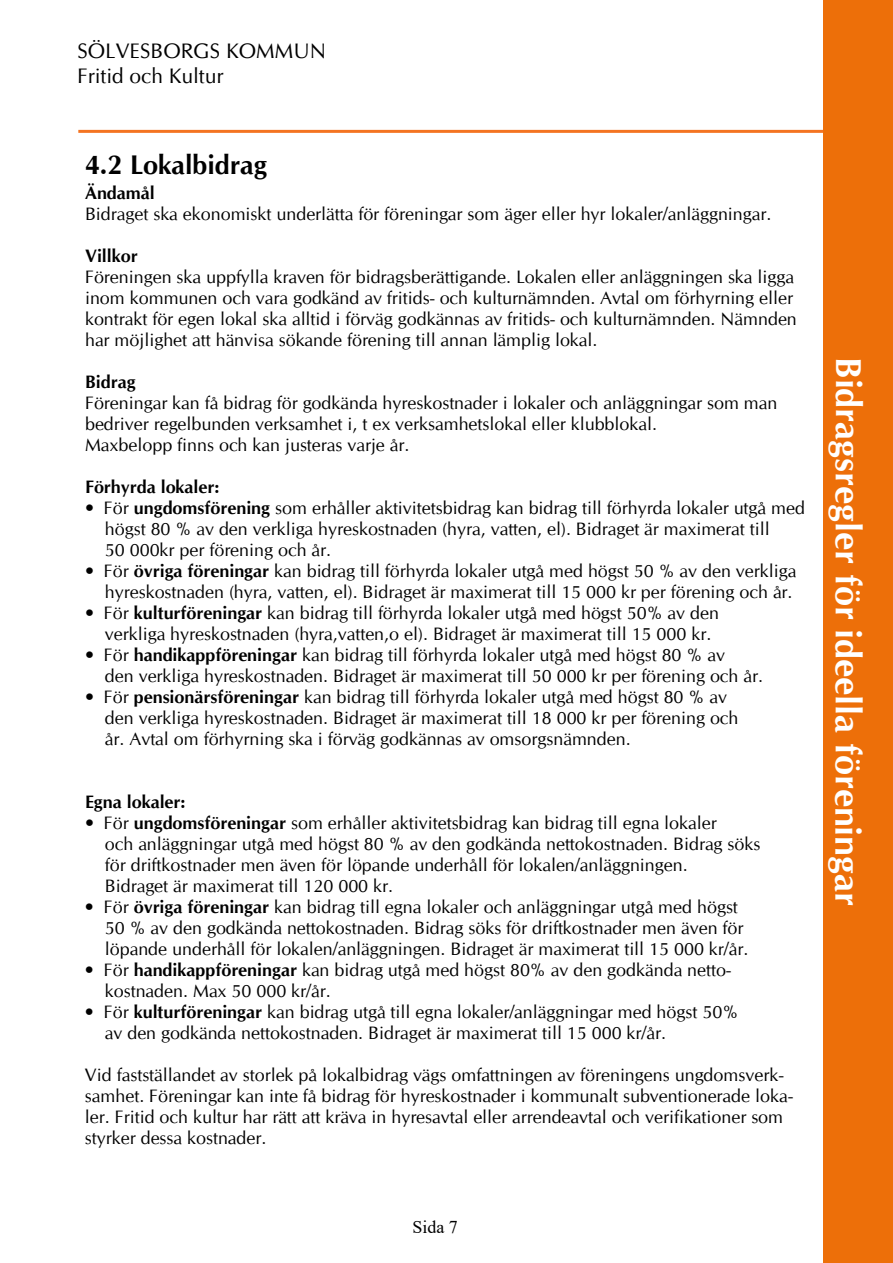
<style>
.page{position:relative;width:893px;height:1263px;background:#fff}
.page>*{position:absolute;margin:0;border:0;box-sizing:border-box;transform-origin:0 0}
.t1{font:700 36px "CG Omega";color:#fff}
.t2{font:700 27px "CG Omega";color:#000}
.t3{font:21px/25.2px "CG Omega";color:#000}
.t4{font:18px/21px "CG Omega";color:#000}
.t5{font:700 18px "CG Omega";color:#000}
.t6{font:18px "Times New Roman";color:#000}
.s1{font-weight:700}
</style>
<div class="page">
<div style="left:823px;top:0;width:70px;height:1263px;background:#ed6f09"></div>
<hr style="left:78px;top:130px;width:745px;height:3px;background:#f47422">
<p class="t3" style="left:77px;top:39px;width:250px">SÖLVESBORGS KOMMUN<br>Fritid och Kultur</p>
<h2 class="t2" style="left:85px;top:147px;width:184px">4.2 Lokalbidrag</h2>
<p class="t5" style="left:85px;top:181px;width:71px">Ändamål</p>
<p class="t4" style="left:85px;top:203px;width:688px">Bidraget ska ekonomiskt underlätta för föreningar som äger eller hyr lokaler/anläggningar.</p>
<p class="t5" style="left:85px;top:244px;width:54px">Villkor</p>
<p class="t4" style="left:85px;top:266px;width:713px">Föreningen ska uppfylla kraven för bidragsberättigande. Lokalen eller anläggningen ska ligga inom kommunen och vara godkänd av fritids- och kulturnämnden. Avtal om förhyrning eller kontrakt för egen lokal ska alltid i förväg godkännas av fritids- och kulturnämnden. Nämnden har möjlighet att hänvisa sökande förening till annan lämplig lokal.</p>
<p class="t5" style="left:85px;top:370px;width:52px">Bidrag</p>
<p class="t4" style="left:85px;top:392px;width:694px">Föreningar kan få bidrag för godkända hyreskostnader i lokaler och anläggningar som man bedriver regelbunden verksamhet i, t ex verksamhetslokal eller klubblokal.<br>Maxbelopp finns och kan justeras varje år.</p>
<p class="t5" style="left:85px;top:475px;width:136px">Förhyrda lokaler:</p>
<p class="t4" style="left:105px;top:497px;width:702px;text-indent:-20px">• För <span class="s1">ungdomsförening</span> som erhåller aktivitetsbidrag kan bidrag till förhyrda lokaler utgå med högst 80 % av den verkliga hyreskostnaden (hyra, vatten, el). Bidraget är maximerat till<br>50 000kr per förening och år.</p>
<p class="t4" style="left:85px;top:560px;width:713px;text-align:right">• För <span class="s1">övriga föreningar</span> kan bidrag till förhyrda lokaler utgå med högst 50 % av den verkliga hyreskostnaden (hyra, vatten, el). Bidraget är maximerat till 15 000 kr per förening och år.</p>
<p class="t4" style="left:105px;top:603px;width:616px;text-indent:-20px">• För <span class="s1">kulturföreningar</span> kan bidrag till förhyrda lokaler utgå med högst 50% av den verkliga hyreskostnaden (hyra,vatten,o el). Bidraget är maximerat till 15 000 kr.</p>
<p class="t4" style="left:105px;top:645px;width:660px;text-indent:-20px">• För <span class="s1">handikappföreningar</span> kan bidrag till förhyrda lokaler utgå med högst 80 % av<br>den verkliga hyreskostnaden. Bidraget är maximerat till 50 000 kr per förening och år.</p>
<p class="t4" style="left:105px;top:687px;width:635px;text-indent:-20px">• För <span class="s1">pensionärsföreningar</span> kan bidrag till förhyrda lokaler utgå med högst 80 % av den verkliga hyreskostnaden. Bidraget är maximerat till 18 000 kr per förening och år. Avtal om förhyrning ska i förväg godkännas av omsorgsnämnden.</p>
<p class="t5" style="left:85px;top:790px;width:102px">Egna lokaler:</p>
<p class="t4" style="left:105px;top:813px;width:657px;text-indent:-20px">• För <span class="s1">ungdomsföreningar</span> som erhåller aktivitetsbidrag kan bidrag till egna lokaler<br>och anläggningar utgå med högst 80 % av den godkända nettokostnaden. Bidrag söks för driftkostnader men även för löpande underhåll för lokalen/anläggningen.<br>Bidraget är maximerat till 120 000 kr.</p>
<p class="t4" style="left:105px;top:897px;width:645px;text-indent:-20px">• För <span class="s1">övriga föreningar</span> kan bidrag till egna lokaler och anläggningar utgå med högst<br>50 % av den godkända nettokostnaden. Bidrag söks för driftkostnader men även för löpande underhåll för lokalen/anläggningen. Bidraget är maximerat till 15 000 kr/år.</p>
<p class="t4" style="left:105px;top:960px;width:628px;text-indent:-20px">• För <span class="s1">handikappföreningar</span> kan bidrag utgå med högst 80% av den godkända netto&shy;kostnaden. Max 50 000 kr/år.</p>
<p class="t4" style="left:105px;top:1002px;width:635px;text-indent:-20px">• För <span class="s1">kulturföreningar</span> kan bidrag utgå till egna lokaler/anläggningar med högst 50% av den godkända nettokostnaden. Bidraget är maximerat till 15 000 kr/år.</p>
<p class="t4" style="left:85px;top:1065px;width:709px">Vid fastställandet av storlek på lokalbidrag vägs omfattningen av föreningens ungdomsverk&shy;samhet. Föreningar kan inte få bidrag för hyreskostnader i kommunalt subventionerade loka&shy;ler. Fritid och kultur har rätt att kräva in hyresavtal eller arrendeavtal och verifikationer som styrker dessa kostnader.</p>
<h1 class="t1" style="left:871px;top:357px;width:551px;rotate:90deg">Bidragsregler för ideella föreningar</h1>
<p class="t6" style="left:412px;top:1214px;width:47px">Sida 7</p>
</div>
